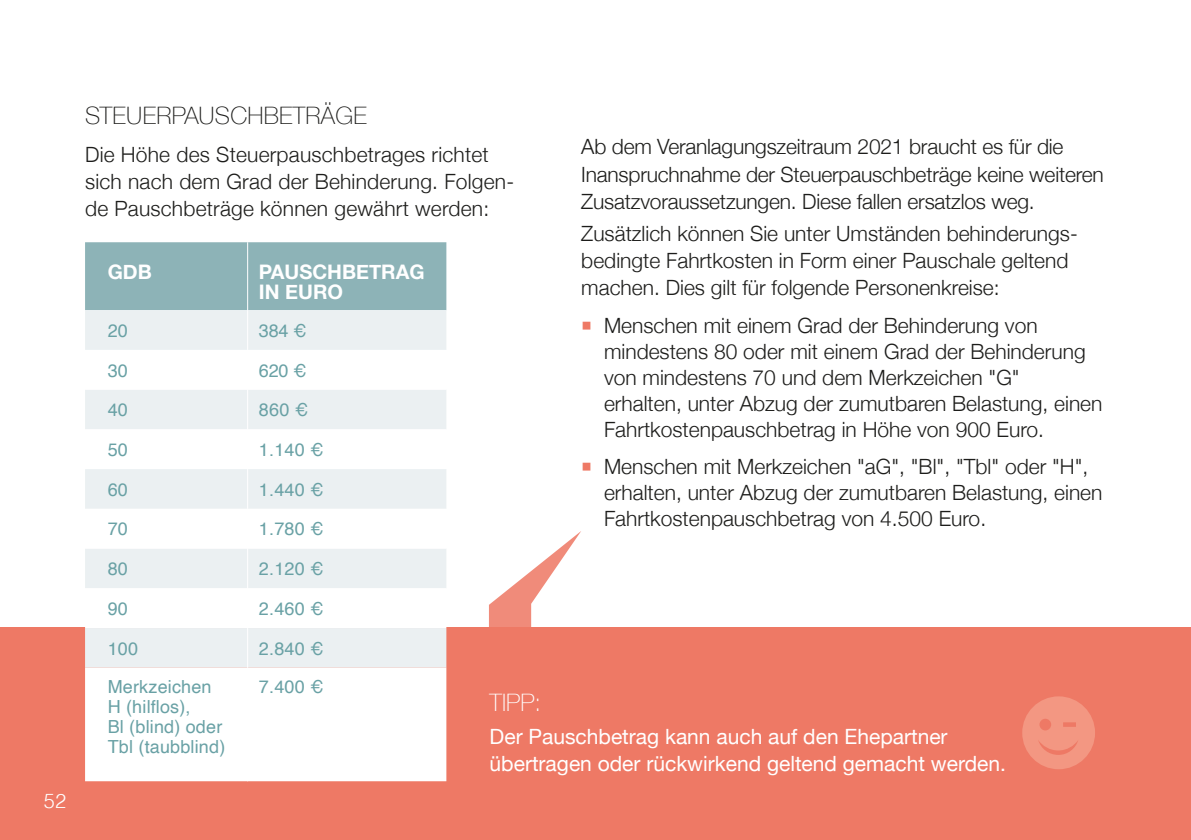
<style>
.page{position:relative;width:1191px;height:840px;background:#fff}
.page>*{position:absolute;margin:0;border:0;box-sizing:border-box;transform-origin:0 0}
.t1{font:100 24px "Helvetica Neue";letter-spacing:.01em;color:#1d1d1b}
.t2{font:100 24px "Helvetica Neue";color:#fff}
.t3{font:300 21px/27px "Helvetica Neue";color:#1d1d1b}
.t4{font:21px/27px "Helvetica Neue";color:#fff}
.t5{font:700 20px/20px "Helvetica Neue";color:#fff}
.t6{font:300 20px "Helvetica";color:#fff}
.t7{font:18px/20px "Helvetica";letter-spacing:.01em;color:#69a1a5}
</style>
<div class="page">
<div style="left:0;top:627px;width:1191px;height:212px;background:#ee7965"></div>
<div style="left:85px;top:242px;width:361px;height:68px;background:#8db3b7"></div>
<div style="left:85px;top:310px;width:361px;height:40px;background:#ebf0f2"></div>
<svg style="left:85px;top:390px;width:361px;height:390px"></svg>
<hr style="left:247px;top:242px;width:1px;height:68px;background:#fff">
<hr style="left:247px;top:310px;width:1px;height:40px;background:#fff">
<hr style="left:247px;top:389px;width:1px;height:40px;background:#fff">
<hr style="left:247px;top:429px;width:1px;height:40px;background:#fff">
<hr style="left:247px;top:469px;width:1px;height:39px;background:#fff">
<hr style="left:247px;top:508px;width:1px;height:40px;background:#fff">
<hr style="left:247px;top:548px;width:1px;height:40px;background:#fff">
<hr style="left:247px;top:588px;width:1px;height:39px;background:#fff">
<hr style="left:247px;top:627px;width:1px;height:40px;background:#fff">
<hr style="left:247px;top:667px;width:1px;height:113px;background:#fff">
<svg style="left:489px;top:531px;width:92px;height:96px"></svg>
<div style="left:1024px;top:698px;width:69px;height:68px;background:#f39782;border-radius:50%"></div>
<div style="left:1022px;top:696px;width:73px;height:72px;border:4px solid #f39782;border-radius:50%"></div>
<svg style="left:1039px;top:719px;width:39px;height:35px"></svg>
<p class="t6" style="left:44px;top:783px;width:24px">52</p>
<p class="t1" style="left:85px;top:97px;width:283px">STEUERPAUSCHBETRÄGE</p>
<p class="t3" style="left:85px;top:139px;width:430px">Die Höhe des Steuerpauschbetrages richtet sich nach dem Grad der Behinderung. Folgen&shy;de Pauschbeträge können gewährt werden:</p>
<p class="t3" style="left:581px;top:132px;width:524px">Ab dem Veranlagungszeitraum 2021 braucht es für die<br>Inanspruchnahme der Steuerpauschbeträge keine weiteren<br>Zusatzvoraussetzungen. Diese fallen ersatzlos weg.</p>
<p class="t3" style="left:581px;top:219px;width:498px">Zusätzlich können Sie unter Umständen behinderungs&shy;bedingte Fahrtkosten in Form einer Pauschale geltend machen. Dies gilt für folgende Personenkreise:</p>
<p class="t3" style="left:604px;top:310px;width:500px;line-height:26px">Menschen mit einem Grad der Behinderung von mindestens 80 oder mit einem Grad der Behinderung von mindestens 70 und dem Merkzeichen "G" erhalten, unter Abzug der zumutbaren Belastung, einen Fahrtkostenpauschbetrag in Höhe von 900 Euro.</p>
<p class="t3" style="left:604px;top:452px;width:500px;line-height:26px">Menschen mit Merkzeichen "aG", "Bl", "Tbl" oder "H", erhalten, unter Abzug der zumutbaren Belastung, einen<br>Fahrtkostenpauschbetrag von 4.500 Euro.</p>
<p class="t5" style="left:108px;top:262px;width:46px">GDB</p>
<p class="t5" style="left:259px;top:262px;width:167px">PAUSCHBETRAG<br>IN EURO</p>
<p class="t7" style="left:108px;top:321px;width:22px">20</p>
<p class="t7" style="left:259px;top:321px;width:49px">384 €</p>
<p class="t7" style="left:108px;top:360px;width:22px">30</p>
<p class="t7" style="left:259px;top:360px;width:49px">620 €</p>
<p class="t7" style="left:108px;top:400px;width:22px">40</p>
<p class="t7" style="left:259px;top:400px;width:51px">860 €</p>
<p class="t7" style="left:108px;top:440px;width:22px">50</p>
<p class="t7" style="left:259px;top:440px;width:66px">1.140 €</p>
<p class="t7" style="left:108px;top:479px;width:22px">60</p>
<p class="t7" style="left:259px;top:479px;width:66px">1.440 €</p>
<p class="t7" style="left:108px;top:519px;width:22px">70</p>
<p class="t7" style="left:259px;top:519px;width:66px">1.780 €</p>
<p class="t7" style="left:108px;top:559px;width:22px">80</p>
<p class="t7" style="left:259px;top:559px;width:66px">2.120 €</p>
<p class="t7" style="left:108px;top:598px;width:22px">90</p>
<p class="t7" style="left:259px;top:598px;width:66px">2.460 €</p>
<p class="t7" style="left:108px;top:638px;width:32px">100</p>
<p class="t7" style="left:259px;top:638px;width:66px">2.840 €</p>
<p class="t7" style="left:108px;top:676px;width:119px">Merkzeichen<br>H (hilflos),<br>Bl (blind) oder<br>Tbl (taubblind)</p>
<p class="t7" style="left:259px;top:676px;width:66px">7.400 €</p>
<p class="t2" style="left:489px;top:683px;width:53px">TIPP:</p>
<p class="t4" style="left:489px;top:723px;width:518px">Der Pauschbetrag kann auch auf den Ehepartner übertragen oder rückwirkend geltend gemacht werden.</p>
</div>
